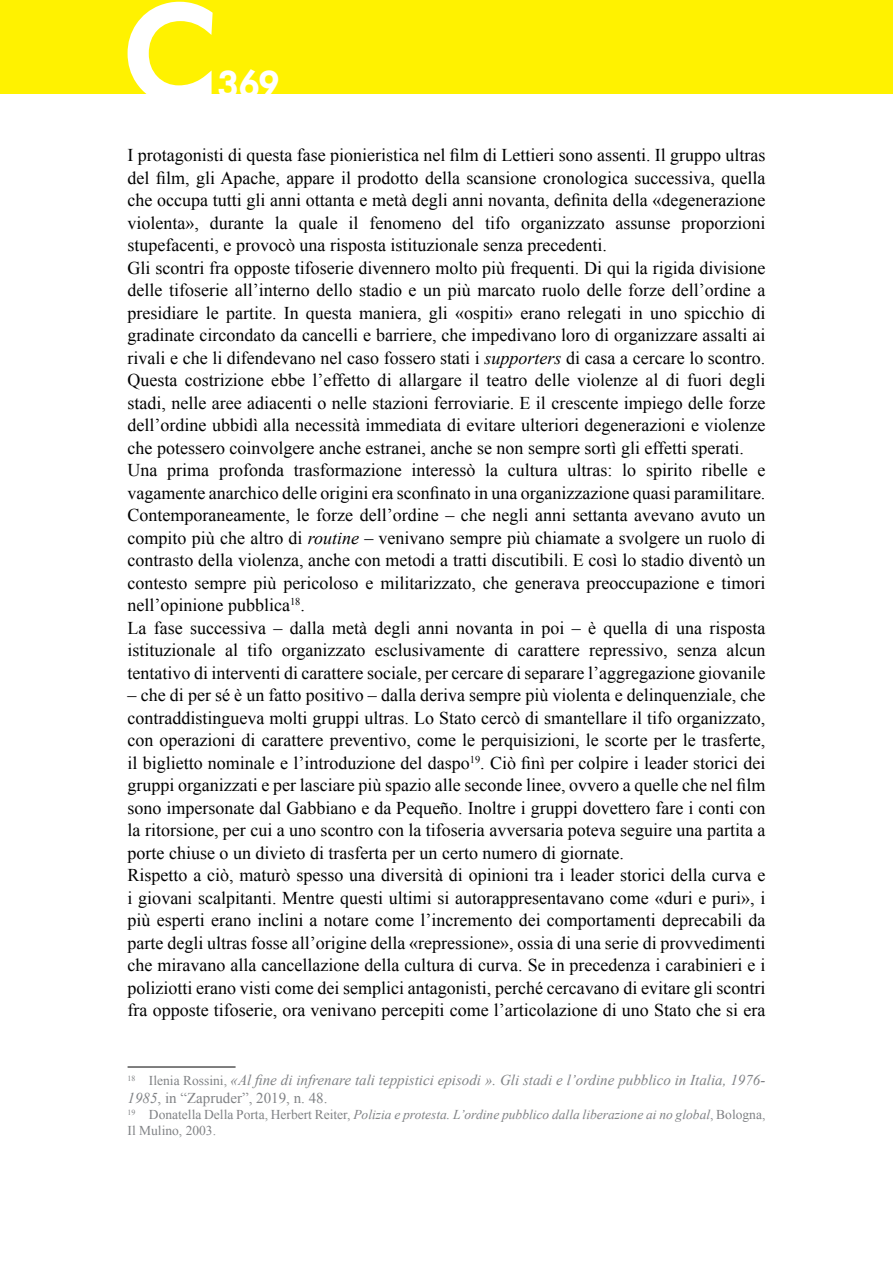
<style>
.page{position:relative;width:893px;height:1263px;background:#fff}
.page>*{position:absolute;margin:0;border:0;box-sizing:border-box;transform-origin:0 0}
.t1{font:36px "Motor Oil 1937 M54";color:#fff}
.t2{font:18px/22.5px "Times New Roman";color:#000}
.t3{font:italic 15px/18px "Times New Roman";color:#808285}
.t4{font:italic 13.5px/16.2px "Times New Roman";color:#808285}
.s1{font-style:italic}
.s2{font-style:normal;font-size:13.5px}
.s3{font-style:normal}
</style>
<div class="page">
<div style="left:0;top:0;width:893px;height:94px;background:#fff200"></div>
<svg style="left:128px;top:2px;width:85px;height:92px"></svg>
<hr style="left:128px;top:1067px;width:108px;height:1px;background:#000">
<h1 class="t1" style="left:217px;top:68px;width:64px">369</h1>
<p class="t2" style="left:128px;top:144px;width:639px">I protagonisti di questa fase pionieristica nel film di Lettieri sono assenti. Il gruppo ultras del film, gli Apache, appare il prodotto della scansione cronologica successiva, quella che occupa tutti gli anni ottanta e metà degli anni novanta, definita della «degenerazione violenta», durante la quale il fenomeno del tifo organizzato assunse proporzioni stupefacenti, e provocò una risposta istituzionale senza precedenti.<br>Gli scontri fra opposte tifoserie divennero molto più frequenti. Di qui la rigida divisione delle tifoserie all’interno dello stadio e un più marcato ruolo delle forze dell’ordine a presidiare le partite. In questa maniera, gli «ospiti» erano relegati in uno spicchio di gradinate circondato da cancelli e barriere, che impedivano loro di organizzare assalti ai rivali e che li difendevano nel caso fossero stati i <span class="s1">supporters</span> di casa a cercare lo scontro.<br>Questa costrizione ebbe l’effetto di allargare il teatro delle violenze al di fuori degli stadi, nelle aree adiacenti o nelle stazioni ferroviarie. E il crescente impiego delle forze dell’ordine ubbidì alla necessità immediata di evitare ulteriori degenerazioni e violenze che potessero coinvolgere anche estranei, anche se non sempre sortì gli effetti sperati.<br>Una prima profonda trasformazione interessò la cultura ultras: lo spirito ribelle e vagamente anarchico delle origini era sconfinato in una organizzazione quasi paramilitare.<br>Contemporaneamente, le forze dell’ordine – che negli anni settanta avevano avuto un compito più che altro di <span class="s1">routine</span> – venivano sempre più chiamate a svolgere un ruolo di contrasto della violenza, anche con metodi a tratti discutibili. E così lo stadio diventò un contesto sempre più pericoloso e militarizzato, che generava preoccupazione e timori nell’opinione pubblica<sup>18</sup>.<br>La fase successiva – dalla metà degli anni novanta in poi – è quella di una risposta istituzionale al tifo organizzato esclusivamente di carattere repressivo, senza alcun tentativo di interventi di carattere sociale, per cercare di separare l’aggregazione giovanile</p>
<p class="t2" style="left:128px;top:684px;width:639px">– che di per sé è un fatto positivo – dalla deriva sempre più violenta e delinquenziale, che contraddistingueva molti gruppi ultras. Lo Stato cercò di smantellare il tifo organizzato, con operazioni di carattere preventivo, come le perquisizioni, le scorte per le trasferte, il biglietto nominale e l’introduzione del daspo<sup>19</sup>. Ciò finì per colpire i leader storici dei gruppi organizzati e per lasciare più spazio alle seconde linee, ovvero a quelle che nel film sono impersonate dal Gabbiano e da Pequeño. Inoltre i gruppi dovettero fare i conti con la ritorsione, per cui a uno scontro con la tifoseria avversaria poteva seguire una partita a porte chiuse o un divieto di trasferta per un certo numero di giornate.<br>Rispetto a ciò, maturò spesso una diversità di opinioni tra i leader storici della curva e i giovani scalpitanti. Mentre questi ultimi si autorappresentavano come «duri e puri», i più esperti erano inclini a notare come l’incremento dei comportamenti deprecabili da parte degli ultras fosse all’origine della «repressione», ossia di una serie di provvedimenti che miravano alla cancellazione della cultura di curva. Se in precedenza i carabinieri e i poliziotti erano visti come dei semplici antagonisti, perché cercavano di evitare gli scontri fra opposte tifoserie, ora venivano percepiti come l’articolazione di uno Stato che si era</p>
<p class="t3" style="left:128px;top:1071px;width:639px"><sup>18</sup> <span class="s2">Ilenia Rossini,</span> «Al fine di infrenare tali teppistici episodi ». Gli stadi e l’ordine pubblico in Italia, 1976-<br>1985<span class="s3">, in “Zapruder”, 2019, n. 48.</span></p>
<p class="t4" style="left:128px;top:1106px;width:639px"><sup>19</sup> <span class="s3">Donatella Della Porta, Herbert Reiter,</span> Polizia e protesta. L’ordine pubblico dalla liberazione ai no global<span class="s3">, Bologna,<br>Il Mulino, 2003.</span></p>
</div>
